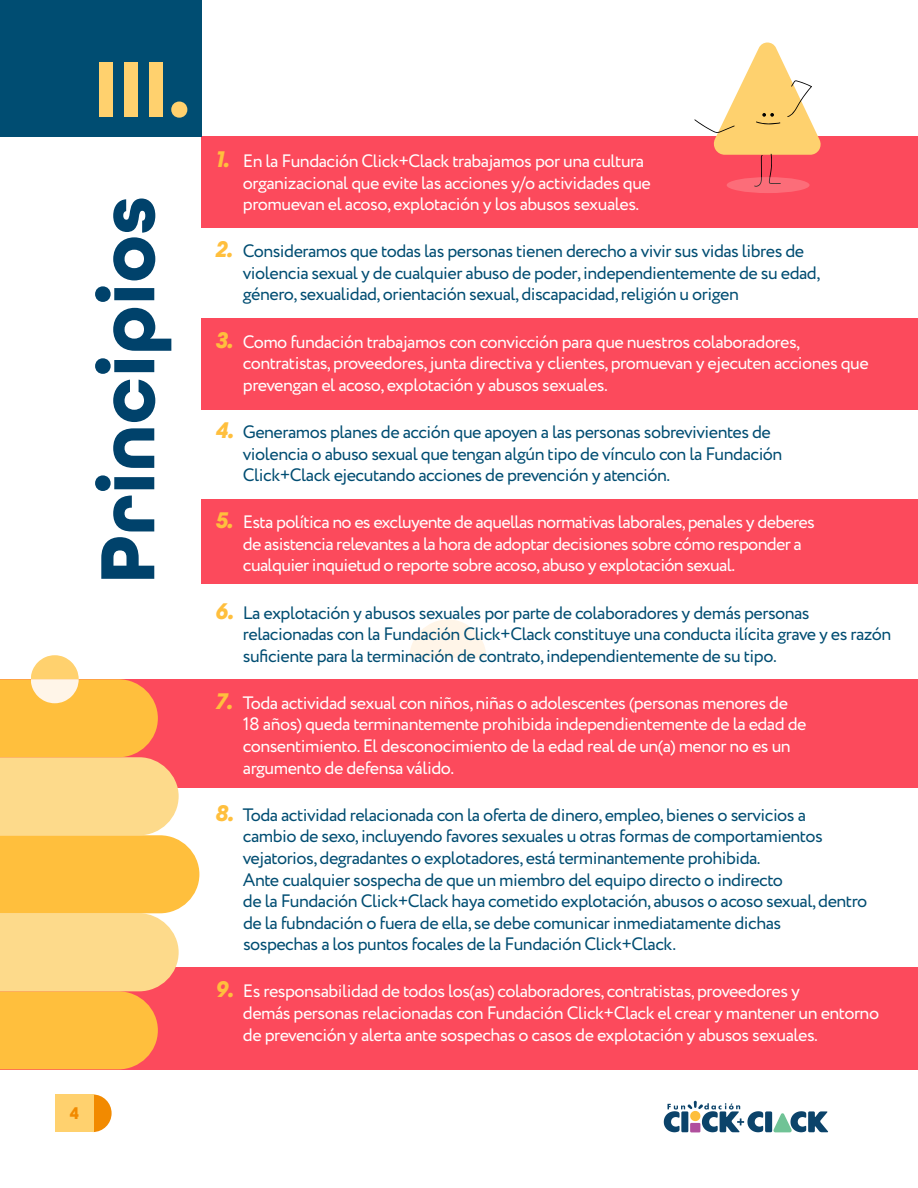
<style>
.page{position:relative;width:918px;height:1188px;background:#fff}
.page>*{position:absolute;margin:0;border:0;box-sizing:border-box;transform-origin:0 0}
.t1{font:700 84px "All Round Gothic";color:#ffd16e}
.t2{font:700 81px "All Round Gothic";color:#00426b}
.t3{font:18px/21.6px "Circe";letter-spacing:-.03em;color:#004d72}
.t4{font:18px/21.6px "Circe";letter-spacing:-.03em;color:#fff}
.t5{font:700 18px "All Round Gothic";color:#f28a00}
.s1{font-family:"All Round Gothic";font-weight:700;font-style:italic;font-size:24px;color:#ffbf3d}
.s2{color:#fff}
</style>
<div class="page">
<svg style="left:664px;top:1101px;width:164px;height:31px"></svg>
<div style="left:202px;top:136px;width:716px;height:91px;background:#fc4a5c"></div>
<div style="left:202px;top:318px;width:716px;height:91px;background:#fc4a5c"></div>
<div style="left:202px;top:500px;width:716px;height:84px;background:#fc4a5c"></div>
<div style="left:0;top:679px;width:918px;height:109px;background:#fc4a5c"></div>
<div style="left:0;top:967px;width:918px;height:102px;background:#fc4a5c"></div>
<div style="left:0;top:0;width:202px;height:136px;background:#004d72"></div>
<svg style="left:409px;top:620px;width:77px;height:38px"></svg>
<svg style="left:0;top:655px;width:199px;height:414px"></svg>
<svg style="left:94px;top:1094px;width:18px;height:38px"></svg>
<div style="left:55px;top:1094px;width:39px;height:38px;background:#ffd16e"></div>
<svg style="left:694px;top:43px;width:127px;height:144px"></svg>
<svg style="left:727px;top:177px;width:83px;height:16px"></svg>
<h1 class="t1" style="left:94px;top:39px;width:98px">III.</h1>
<h2 class="t2" style="left:79px;top:584px;width:390px;rotate:-90deg">Principios</h2>
<p class="t5" style="left:69px;top:1102px;width:11px">4</p>
<p class="t4" style="left:243px;top:151px;width:410px;text-indent:-27px"><span class="s1">1.</span> En la Fundación Click+Clack trabajamos por una cultura organizacional que evite las acciones y/o actividades que promuevan el acoso,explotación y los abusos sexuales.</p>
<p class="t3" style="left:243px;top:241px;width:579px;text-indent:-27px"><span class="s1">2.</span> Consideramos que todas las personas tienen derecho a vivir sus vidas libres de violencia sexual y de cualquier abuso de poder, independientemente de su edad, género, sexualidad, orientación sexual, discapacidad, religión u origen<span class="s2">étnico.</span></p>
<p class="t4" style="left:243px;top:331px;width:627px;text-indent:-27px"><span class="s1">3.</span> Como fundación trabajamos con convicción para que nuestros colaboradores, contratistas, proveedores, junta directiva y clientes,promuevan y ejecuten acciones que prevengan el acoso,explotación y abusos sexuales.</p>
<p class="t3" style="left:243px;top:422px;width:541px;text-indent:-27px"><span class="s1">4.</span> Generamos planes de acción que apoyen a las personas sobrevivientes de violencia o abuso sexual que tengan algún tipo de vínculo con la Fundación<br>Click+Clack ejecutando acciones de prevención y atención.</p>
<p class="t4" style="left:243px;top:512px;width:574px;text-indent:-27px"><span class="s1">5.</span> Esta política no es excluyente de aquellas normativas laborales, penales y deberes de asistencia relevantes a la hora de adoptar decisiones sobre cómo responder a cualquier inquietud o reporte sobre acoso, abuso y explotación sexual.</p>
<p class="t3" style="left:243px;top:602px;width:650px;text-indent:-27px"><span class="s1">6.</span> La explotación y abusos sexuales por parte de colaboradores y demás personas relacionadas con la Fundación Click+Clack constituye una conducta ilícita grave y es razón suficiente para la terminación de contrato, independientemente de su tipo.</p>
<p class="t4" style="left:243px;top:693px;width:565px;text-indent:-27px"><span class="s1">7.</span> Toda actividad sexual con niños,niñas o adolescentes (personas menores de 18 años) queda terminantemente prohibida independientemente de la edad de consentimiento.El desconocimiento de la edad real de un(a) menor no es un argumento de defensa válido.</p>
<p class="t3" style="left:243px;top:804px;width:626px;text-indent:-27px"><span class="s1">8.</span> Toda actividad relacionada con la oferta de dinero, empleo,bienes o servicios a<br>cambio de sexo, incluyendo favores sexuales u otras formas de comportamientos vejatorios, degradantes o explotadores, está terminantemente prohibida.<br>Ante cualquier sospecha de que un miembro del equipo directo o indirecto<br>de la Fundación Click+Clack haya cometido explotación, abusos o acoso sexual, dentro de la fubndación o fuera de ella, se debe comunicar inmediatamente dichas<br>sospechas a los puntos focales de la Fundación Click+Clack.</p>
<p class="t4" style="left:243px;top:981px;width:638px;text-indent:-27px"><span class="s1">9.</span> Es responsabilidad de todos los(as) colaboradores, contratistas, proveedores y<br>demás personas relacionadas con Fundación Click+Clack el crear y mantener un entorno de prevención y alerta ante sospechas o casos de explotación y abusos sexuales.</p>
</div>
